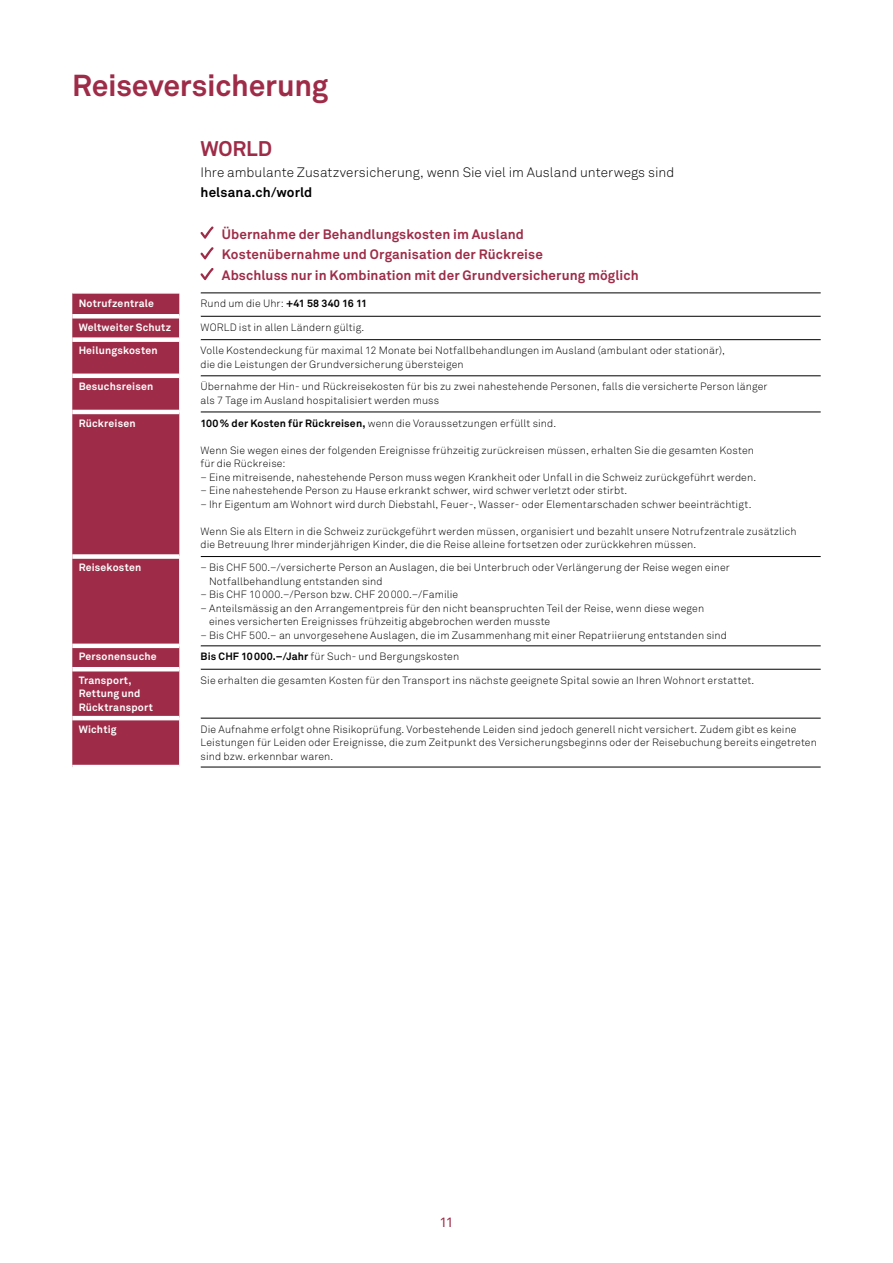
<style>
.page{position:relative;width:893px;height:1263px;background:#fff}
.page>*{position:absolute;margin:0;border:0;box-sizing:border-box;transform-origin:0 0}
.t1{font:700 30px "Akkurat Helsana";letter-spacing:-.01em;color:#9e2c48}
.t2{font:700 21px "Akkurat Helsana";letter-spacing:-.01em;color:#9e2c48}
.t3{font:700 13.5px/20.7px "Akkurat Helsana";letter-spacing:.01em;color:#9e2c48}
.t4{font:300 13.5px "Akkurat Helsana";color:#000}
.t5{font:700 13.5px "Akkurat Helsana";letter-spacing:.01em;color:#000}
.t6{font:13.5px "Akkurat Helsana";color:#9e2c48}
.t7{font:300 10.5px/13.5px "Akkurat Helsana";letter-spacing:.015em;color:#000}
.t8{font:700 10.5px/13.5px "Akkurat Helsana";letter-spacing:.02em;color:#fff}
.s1{font-weight:700}
</style>
<div class="page">
<div style="left:72px;top:294px;width:107px;height:471px;background:#9e2c48"></div>
<hr style="left:201px;top:293px;width:620px;height:1px;background:#000">
<hr style="left:201px;top:316px;width:620px;height:1px;background:#000">
<hr style="left:201px;top:339px;width:620px;height:1px;background:#000">
<hr style="left:201px;top:376px;width:620px;height:1px;background:#000">
<hr style="left:201px;top:412px;width:620px;height:1px;background:#000">
<hr style="left:201px;top:556px;width:620px;height:1px;background:#000">
<hr style="left:201px;top:646px;width:620px;height:1px;background:#000">
<hr style="left:201px;top:669px;width:620px;height:1px;background:#000">
<hr style="left:201px;top:718px;width:620px;height:1px;background:#000">
<hr style="left:201px;top:767px;width:620px;height:1px;background:#000">
<hr style="left:72px;top:314px;width:107px;height:4px;background:#fff">
<div style="left:72px;top:337px;width:107px;height:5px;background:#fff"></div>
<hr style="left:72px;top:374px;width:107px;height:4px;background:#fff">
<hr style="left:72px;top:410px;width:107px;height:4px;background:#fff">
<div style="left:72px;top:554px;width:107px;height:5px;background:#fff"></div>
<hr style="left:72px;top:644px;width:107px;height:4px;background:#fff">
<hr style="left:72px;top:667px;width:107px;height:4px;background:#fff">
<hr style="left:72px;top:716px;width:107px;height:4px;background:#fff">
<svg style="left:179px;top:226px;width:35px;height:541px"></svg>
<h1 class="t1" style="left:72px;top:67px;width:258px">Reiseversicherung</h1>
<h2 class="t2" style="left:201px;top:136px;width:73px">WORLD</h2>
<p class="t4" style="left:201px;top:164px;width:475px">Ihre ambulante Zusatzversicherung, wenn Sie viel im Ausland unterwegs sind</p>
<p class="t5" style="left:201px;top:184px;width:113px">helsana.ch/world</p>
<p class="t3" style="left:222px;top:223px;width:418px">Übernahme der Behandlungskosten im Ausland<br>Kostenübernahme und Organisation der Rückreise<br>Abschluss nur in Kombination mit der Grundversicherung möglich</p>
<p class="t8" style="left:79px;top:297px;width:77px">Notrufzentrale</p>
<p class="t7" style="left:201px;top:297px;width:168px">Rund um die Uhr: <span class="s1">+41 58 340 16 11</span></p>
<p class="t8" style="left:79px;top:320px;width:94px">Weltweiter Schutz</p>
<p class="t7" style="left:201px;top:320px;width:165px">WORLD ist in allen Ländern gültig.</p>
<p class="t8" style="left:79px;top:344px;width:80px">Heilungskosten</p>
<p class="t7" style="left:201px;top:344px;width:526px">Volle Kostendeckung für maximal 12 Monate bei Notfallbehandlungen im Ausland (ambulant oder stationär), die die Leistungen der Grundversicherung übersteigen</p>
<p class="t8" style="left:79px;top:380px;width:76px">Besuchsreisen</p>
<p class="t7" style="left:201px;top:380px;width:569px">Übernahme der Hin- und Rückreisekosten für bis zu zwei nahestehende Personen, falls die versicherte Person länger als 7 Tage im Ausland hospitalisiert werden muss</p>
<p class="t8" style="left:79px;top:416px;width:59px">Rückreisen</p>
<p class="t7" style="left:201px;top:416px;width:357px"><span class="s1">100% der Kosten für Rückreisen,</span> wenn die Voraussetzungen erfüllt sind.</p>
<p class="t7" style="left:201px;top:443px;width:555px">Wenn Sie wegen eines der folgenden Ereignisse frühzeitig zurückreisen müssen, erhalten Sie die gesamten Kosten für die Rückreise:</p>
<p class="t7" style="left:201px;top:470px;width:557px">– Eine mitreisende, nahestehende Person muss wegen Krankheit oder Unfall in die Schweiz zurückgeführt werden.</p>
<p class="t7" style="left:201px;top:484px;width:428px">– Eine nahestehende Person zu Hause erkrankt schwer, wird schwer verletzt oder stirbt.</p>
<p class="t7" style="left:201px;top:497px;width:552px">– Ihr Eigentum am Wohnort wird durch Diebstahl, Feuer-, Wasser- oder Elementarschaden schwer beeinträchtigt.</p>
<p class="t7" style="left:201px;top:524px;width:598px">Wenn Sie als Eltern in die Schweiz zurückgeführt werden müssen, organisiert und bezahlt unsere Notrufzentrale zusätzlich die Betreuung Ihrer minderjährigen Kinder, die die Reise alleine fortsetzen oder zurückkehren müssen.</p>
<p class="t8" style="left:79px;top:561px;width:64px">Reisekosten</p>
<p class="t7" style="left:209px;top:561px;width:522px;text-indent:-9px">– Bis CHF 500.–/versicherte Person an Auslagen, die bei Unterbruch oder Verlängerung der Reise wegen einer<br>Notfallbehandlung entstanden sind</p>
<p class="t7" style="left:201px;top:588px;width:259px">– Bis CHF 10000.–/Person bzw. CHF 20000.–/Familie</p>
<p class="t7" style="left:209px;top:601px;width:497px;text-indent:-9px">– Anteilsmässig an den Arrangementpreis für den nicht beanspruchten Teil der Reise, wenn diese wegen eines versicherten Ereignisses frühzeitig abgebrochen werden musste</p>
<p class="t7" style="left:201px;top:628px;width:528px">– Bis CHF 500.– an unvorgesehene Auslagen, die im Zusammenhang mit einer Repatriierung entstanden sind</p>
<p class="t8" style="left:79px;top:650px;width:80px">Personensuche</p>
<p class="t7" style="left:201px;top:650px;width:260px"><span class="s1">Bis CHF 10000.–/Jahr</span> für Such- und Bergungskosten</p>
<p class="t8" style="left:79px;top:673px;width:76px">Transport,<br>Rettung und<br>Rücktransport</p>
<p class="t7" style="left:201px;top:673px;width:555px">Sie erhalten die gesamten Kosten für den Transport ins nächste geeignete Spital sowie an Ihren Wohnort erstattet.</p>
<p class="t8" style="left:79px;top:722px;width:39px">Wichtig</p>
<p class="t7" style="left:201px;top:722px;width:618px">Die Aufnahme erfolgt ohne Risikoprüfung. Vorbestehende Leiden sind jedoch generell nicht versichert. Zudem gibt es keine<br>Leistungen für Leiden oder Ereignisse, die zum Zeitpunkt des Versicherungsbeginns oder der Reisebuchung bereits eingetreten sind bzw. erkennbar waren.</p>
<p class="t6" style="left:439px;top:1214px;width:16px">11</p>
</div>
